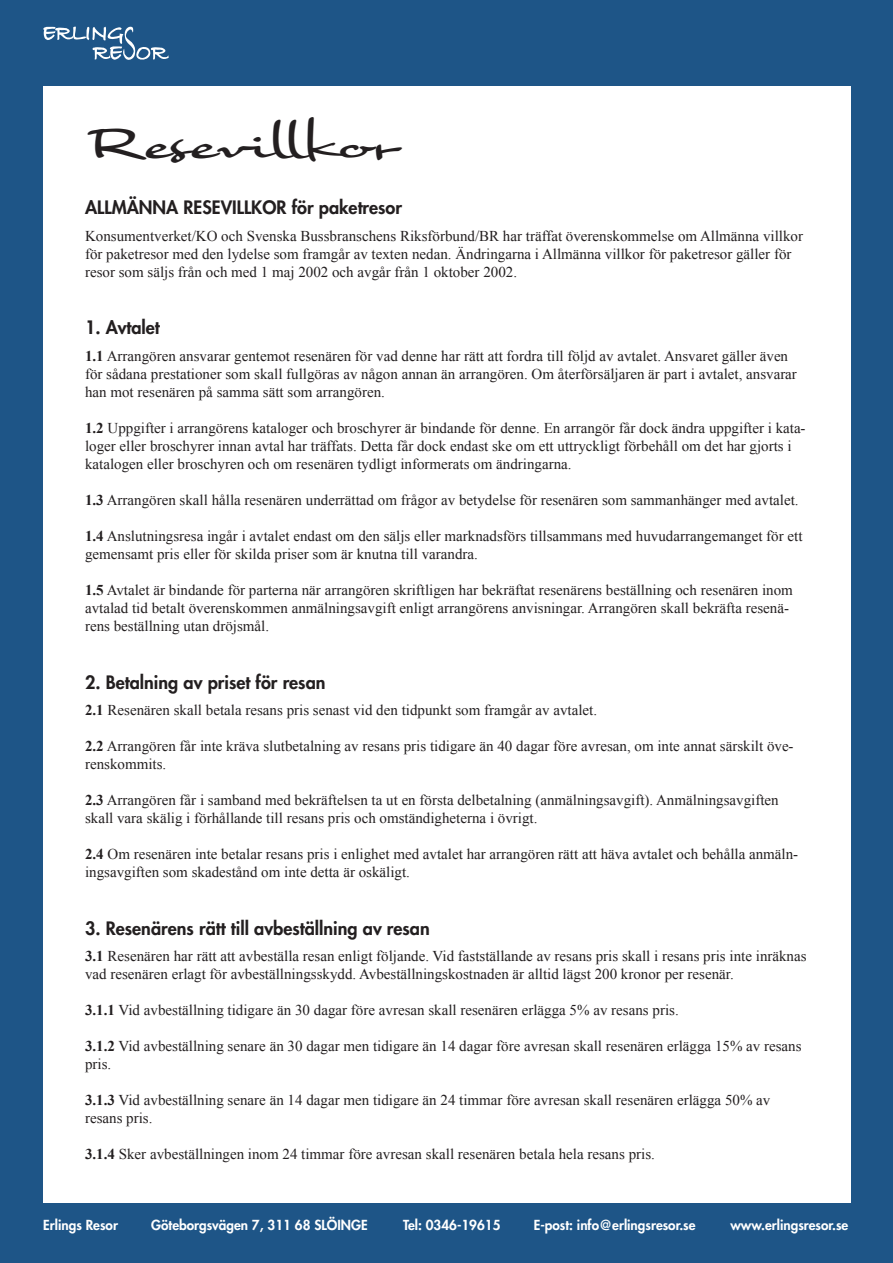
<style>
.page{position:relative;width:893px;height:1263px;background:#1e5587}
.page>*{position:absolute;margin:0;border:0;box-sizing:border-box;transform-origin:0 0}
.t1{font:48px "Nothing";color:#231f20}
.t2{font:800 18px "Futura Std";color:#231f20}
.t3{font:15px/18px "Times New Roman";color:#231f20}
.t4{font:800 13.5px "Futura Std";color:#fff}
.s1{font-weight:700}
</style>
<div class="page">
<div style="left:43px;top:86px;width:808px;height:1117px;background:#fff"></div>
<svg style="left:43px;top:26px;width:126px;height:34px"></svg>
<p class="t1" style="left:88px;top:113px;width:315px">Resevillkor</p>
<p class="t2" style="left:85px;top:196px;width:319px">ALLMÄNNA RESEVILLKOR för paketresor</p>
<p class="t3" style="left:85px;top:226px;width:719px">Konsumentverket/KO och Svenska Bussbranschens Riksförbund/BR har träffat överenskommelse om Allmänna villkor för paketresor med den lydelse som framgår av texten nedan. Ändringarna i Allmänna villkor för paketresor gäller för resor som säljs från och med 1 maj 2002 och avgår från 1 oktober 2002.</p>
<p class="t2" style="left:85px;top:316px;width:76px">1. Avtalet</p>
<p class="t3" style="left:85px;top:347px;width:713px"><span class="s1">1.1</span> Arrangören ansvarar gentemot resenären för vad denne har rätt att fordra till följd av avtalet. Ansvaret gäller även för sådana prestationer som skall fullgöras av någon annan än arrangören. Om återförsäljaren är part i avtalet, ansvarar han mot resenären på samma sätt som arrangören.</p>
<p class="t3" style="left:85px;top:419px;width:722px"><span class="s1">1.2</span> Uppgifter i arrangörens kataloger och broschyrer är bindande för denne. En arrangör får dock ändra uppgifter i kata&shy;loger eller broschyrer innan avtal har träffats. Detta får dock endast ske om ett uttryckligt förbehåll om det har gjorts i katalogen eller broschyren och om resenären tydligt informerats om ändringarna.</p>
<p class="t3" style="left:85px;top:491px;width:715px"><span class="s1">1.3</span> Arrangören skall hålla resenären underrättad om frågor av betydelse för resenären som sammanhänger med avtalet.</p>
<p class="t3" style="left:85px;top:527px;width:719px"><span class="s1">1.4</span> Anslutningsresa ingår i avtalet endast om den säljs eller marknadsförs tillsammans med huvudarrangemanget för ett gemensamt pris eller för skilda priser som är knutna till varandra.</p>
<p class="t3" style="left:85px;top:581px;width:709px"><span class="s1">1.5</span> Avtalet är bindande för parterna när arrangören skriftligen har bekräftat resenärens beställning och resenären inom avtalad tid betalt överenskommen anmälningsavgift enligt arrangörens anvisningar. Arrangören skall bekräfta resenä&shy;rens beställning utan dröjsmål.</p>
<p class="t2" style="left:85px;top:670px;width:242px">2. Betalning av priset för resan</p>
<p class="t3" style="left:85px;top:701px;width:513px"><span class="s1">2.1</span> Resenären skall betala resans pris senast vid den tidpunkt som framgår av avtalet.</p>
<p class="t3" style="left:85px;top:737px;width:710px"><span class="s1">2.2</span> Arrangören får inte kräva slutbetalning av resans pris tidigare än 40 dagar före avresan, om inte annat särskilt öve&shy;renskommits.</p>
<p class="t3" style="left:85px;top:791px;width:695px"><span class="s1">2.3</span> Arrangören får i samband med bekräftelsen ta ut en första delbetalning (anmälningsavgift). Anmälningsavgiften skall vara skälig i förhållande till resans pris och omständigheterna i övrigt.</p>
<p class="t3" style="left:85px;top:845px;width:715px"><span class="s1">2.4</span> Om resenären inte betalar resans pris i enlighet med avtalet har arrangören rätt att häva avtalet och behålla anmäln&shy;ingsavgiften som skadestånd om inte detta är oskäligt.</p>
<p class="t2" style="left:85px;top:917px;width:346px">3. Resenärens rätt till avbeställning av resan</p>
<p class="t3" style="left:85px;top:947px;width:723px"><span class="s1">3.1</span> Resenären har rätt att avbeställa resan enligt följande. Vid fastställande av resans pris skall i resans pris inte inräknas vad resenären erlagt för avbeställningsskydd. Avbeställningskostnaden är alltid lägst 200 kronor per resenär.</p>
<p class="t3" style="left:85px;top:1001px;width:595px"><span class="s1">3.1.1</span> Vid avbeställning tidigare än 30 dagar före avresan skall resenären erlägga 5% av resans pris.</p>
<p class="t3" style="left:85px;top:1037px;width:718px"><span class="s1">3.1.2</span> Vid avbeställning senare än 30 dagar men tidigare än 14 dagar före avresan skall resenären erlägga 15% av resans pris.</p>
<p class="t3" style="left:85px;top:1091px;width:687px"><span class="s1">3.1.3</span> Vid avbeställning senare än 14 dagar men tidigare än 24 timmar före avresan skall resenären erlägga 50% av resans pris.</p>
<p class="t3" style="left:85px;top:1145px;width:571px"><span class="s1">3.1.4</span> Sker avbeställningen inom 24 timmar före avresan skall resenären betala hela resans pris.</p>
<p class="t4" style="left:43px;top:1216px;width:76px">Erlings Resor</p>
<p class="t4" style="left:151px;top:1216px;width:218px">Göteborgsvägen 7, 311 68 SLÖINGE</p>
<p class="t4" style="left:403px;top:1216px;width:99px">Tel: 0346-19615</p>
<p class="t4" style="left:534px;top:1216px;width:163px">E-post: info@erlingsresor.se</p>
<p class="t4" style="left:730px;top:1216px;width:120px">www.erlingsresor.se</p>
</div>
